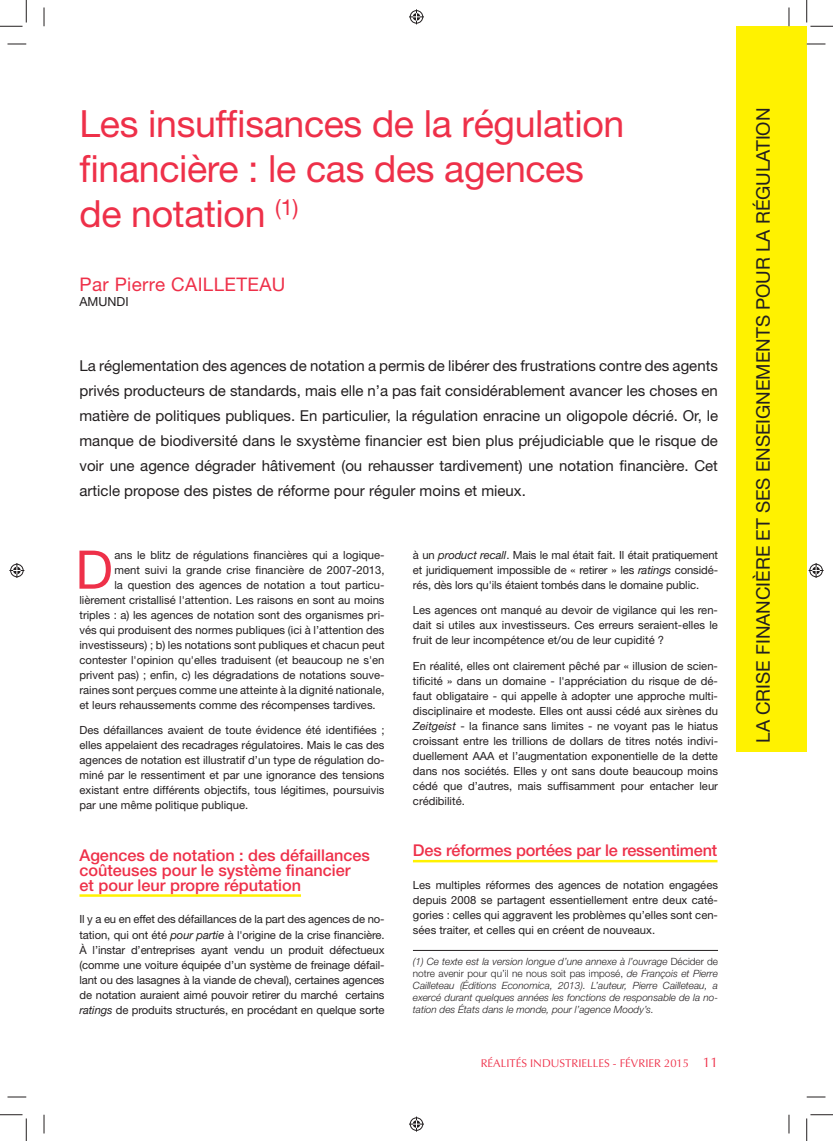
<style>
.page{position:relative;width:833px;height:1141px;background:#fff}
.page>*{position:absolute;margin:0;border:0;box-sizing:border-box;transform-origin:0 0}
.t1{font:53.25px "Helvetica Neue";color:#ee3049}
.t2{font:37.5px/45px "Helvetica Neue";letter-spacing:-.01em;color:#ee3049}
.t3{font:18.75px "Helvetica Neue";color:#231f20}
.t4{font:18.75px "Helvetica Neue";letter-spacing:.02em;color:#ee3049}
.t5{font:500 16.25px/15px "Helvetica Neue";color:#ee3049}
.t6{font:15px/25px "Helvetica Neue";color:#231f20;text-align:justify}
.t7{font:12.5px "Helvetica Neue";color:#231f20}
.t8{font:11.25px/15px "Helvetica Neue";color:#231f20;text-align:justify}
.t9{font:11.25px "Optima";color:#ee3049}
.t10{font:italic 300 10px/12px "Helvetica Neue";color:#231f20;text-align:justify}
.s1{font-style:italic}
.s2{font-style:normal}
.s3{font-size:13.75px}
</style>
<div class="page">
<hr style="left:79px;top:894px;width:222px;height:2px;background:#fff200">
<hr style="left:412px;top:859px;width:305px;height:3px;background:#fff200">
<hr style="left:412px;top:950px;width:305px;height:1px;background:#231f20">
<div style="left:735px;top:26px;width:71px;height:725px;background:#fff200"></div>
<svg style="left:8px;top:43px;width:18px;height:2px"></svg>
<svg style="left:806px;top:43px;width:19px;height:2px"></svg>
<svg style="left:8px;top:1096px;width:18px;height:1px"></svg>
<svg style="left:806px;top:1096px;width:19px;height:1px"></svg>
<svg style="left:43px;top:8px;width:2px;height:18px"></svg>
<svg style="left:43px;top:1114px;width:2px;height:19px"></svg>
<svg style="left:788px;top:8px;width:1px;height:18px"></svg>
<svg style="left:788px;top:1114px;width:1px;height:19px"></svg>
<svg style="left:0;top:0;width:27px;height:27px"></svg>
<svg style="left:0;top:1114px;width:27px;height:26px"></svg>
<svg style="left:806px;top:0;width:26px;height:27px"></svg>
<svg style="left:806px;top:1114px;width:26px;height:26px"></svg>
<svg style="left:409px;top:9px;width:15px;height:15px"></svg>
<svg style="left:409px;top:1116px;width:15px;height:15px"></svg>
<svg style="left:9px;top:563px;width:15px;height:15px"></svg>
<svg style="left:808px;top:563px;width:15px;height:15px"></svg>
<h2 class="t2" style="left:79px;top:105px;width:546px">Les insuffisances de la régulation financière : le cas des agences de notation <sup>(1)</sup></h2>
<h3 class="t4" style="left:79px;top:278px;width:207px">Par Pierre CAILLETEAU</h3>
<p class="t7" style="left:79px;top:297px;width:51px">AMUNDI</p>
<p class="t6" style="left:79px;top:355px;width:639px">La réglementation des agences de notation a permis de libérer des frustrations contre des agents privés producteurs de standards, mais elle n’a pas fait considérablement avancer les choses en matière de politiques publiques. En particulier, la régulation enracine un oligopole décrié. Or, le manque de biodiversité dans le sxystème financier est bien plus préjudiciable que le risque de voir une agence dégrader hâtivement (ou rehausser tardivement) une notation financière. Cet article propose des pistes de réforme pour réguler moins et mieux.</p>
<h1 class="t1" style="left:75px;top:550px;width:39px">D</h1>
<p class="t8" style="left:114px;top:548px;width:271px">ans le blitz de régulations financières qui a logique-</p>
<p class="t8" style="left:114px;top:563px;width:271px">ment suivi la grande crise financière de 2007-2013,</p>
<p class="t8" style="left:114px;top:578px;width:271px">la question des agences de notation a tout particu-</p>
<p class="t8" style="left:79px;top:593px;width:306px">lièrement cristallisé l'attention. Les raisons en sont au moins</p>
<p class="t8" style="left:79px;top:608px;width:306px">triples : a) les agences de notation sont des organismes pri-</p>
<p class="t8" style="left:79px;top:623px;width:306px">vés qui produisent des normes publiques (ici à l’attention des</p>
<p class="t8" style="left:79px;top:638px;width:306px">investisseurs) ; b) les notations sont publiques et chacun peut</p>
<p class="t8" style="left:79px;top:653px;width:306px">contester l'opinion qu'elles traduisent (et beaucoup ne s'en</p>
<p class="t8" style="left:79px;top:668px;width:306px">privent pas) ; enfin, c) les dégradations de notations souve-</p>
<p class="t8" style="left:79px;top:683px;width:306px">raines sont perçues comme une atteinte à la dignité nationale,</p>
<p class="t8" style="left:79px;top:698px;width:297px">et leurs rehaussements comme des récompenses tardives.</p>
<p class="t8" style="left:79px;top:724px;width:306px">Des défaillances avaient de toute évidence été identifiées ; elles appelaient des recadrages régulatoires. Mais le cas des agences de notation est illustratif d’un type de régulation do&shy;miné par le ressentiment et par une ignorance des tensions existant entre différents objectifs, tous légitimes, poursuivis par une même politique publique.</p>
<h3 class="t5" style="left:79px;top:848px;width:292px">Agences de notation : des défaillances coûteuses pour le système financier<br>et pour leur propre réputation</h3>
<p class="t8" style="left:79px;top:913px;width:306px">Il y a eu en effet des défaillances de la part des agences de no&shy;tation, qui ont été <span class="s1">pour partie</span> à l'origine de la crise financière.<br>À l’instar d’entreprises ayant vendu un produit défectueux (comme une voiture équipée d’un système de freinage défail&shy;lant ou des lasagnes à la viande de cheval), certaines agences de notation auraient aimé pouvoir retirer du marché certains <span class="s1">ratings</span> de produits structurés, en procédant en quelque sorte</p>
<p class="t8" style="left:412px;top:548px;width:306px">à un <span class="s1">product recall</span>. Mais le mal était fait. Il était pratiquement et juridiquement impossible de « retirer » les <span class="s1">ratings</span> considé&shy;rés, dès lors qu'ils étaient tombés dans le domaine public.</p>
<p class="t8" style="left:412px;top:604px;width:306px">Les agences ont manqué au devoir de vigilance qui les ren&shy;dait si utiles aux investisseurs. Ces erreurs seraient-elles le fruit de leur incompétence et/ou de leur cupidité ?</p>
<p class="t8" style="left:412px;top:659px;width:306px">En réalité, elles ont clairement pêché par « illusion de scien&shy;tificité » dans un domaine - l'appréciation du risque de dé&shy;faut obligataire - qui appelle à adopter une approche multi&shy;disciplinaire et modeste. Elles ont aussi cédé aux sirènes du <span class="s1">Zeitgeist</span> - la finance sans limites - ne voyant pas le hiatus croissant entre les trillions de dollars de titres notés indivi&shy;duellement AAA et l’augmentation exponentielle de la dette dans nos sociétés. Elles y ont sans doute beaucoup moins cédé que d’autres, mais suffisamment pour entacher leur crédibilité.</p>
<h3 class="t5" style="left:412px;top:844px;width:306px">Des réformes portées par le ressentiment</h3>
<p class="t8" style="left:412px;top:878px;width:306px">Les multiples réformes des agences de notation engagées depuis 2008 se partagent essentiellement entre deux caté&shy;gories : celles qui aggravent les problèmes qu’elles sont cen&shy;sées traiter, et celles qui en créent de nouveaux.</p>
<p class="t10" style="left:412px;top:956px;width:306px">(1) Ce texte est la version longue d’une annexe à l’ouvrage <span class="s2">Décider de notre avenir pour qu’il ne nous soit pas imposé,</span> de François et Pierre Cailleteau (Éditions Economica, 2013). L’auteur, Pierre Cailleteau, a exercé durant quelques années les fonctions de responsable de la no&shy;tation des États dans le monde, pour l’agence Moody’s.</p>
<p class="t9" style="left:480px;top:1056px;width:239px">RÉALITÉS INDUSTRIELLES - FÉVRIER 2015 <span class="s3">11</span></p>
<h3 class="t3" style="left:755px;top:742px;width:636px;rotate:-90deg">LA CRISE FINANCIÈRE ET SES ENSEIGNEMENTS POUR LA RÉGULATION</h3>
</div>
